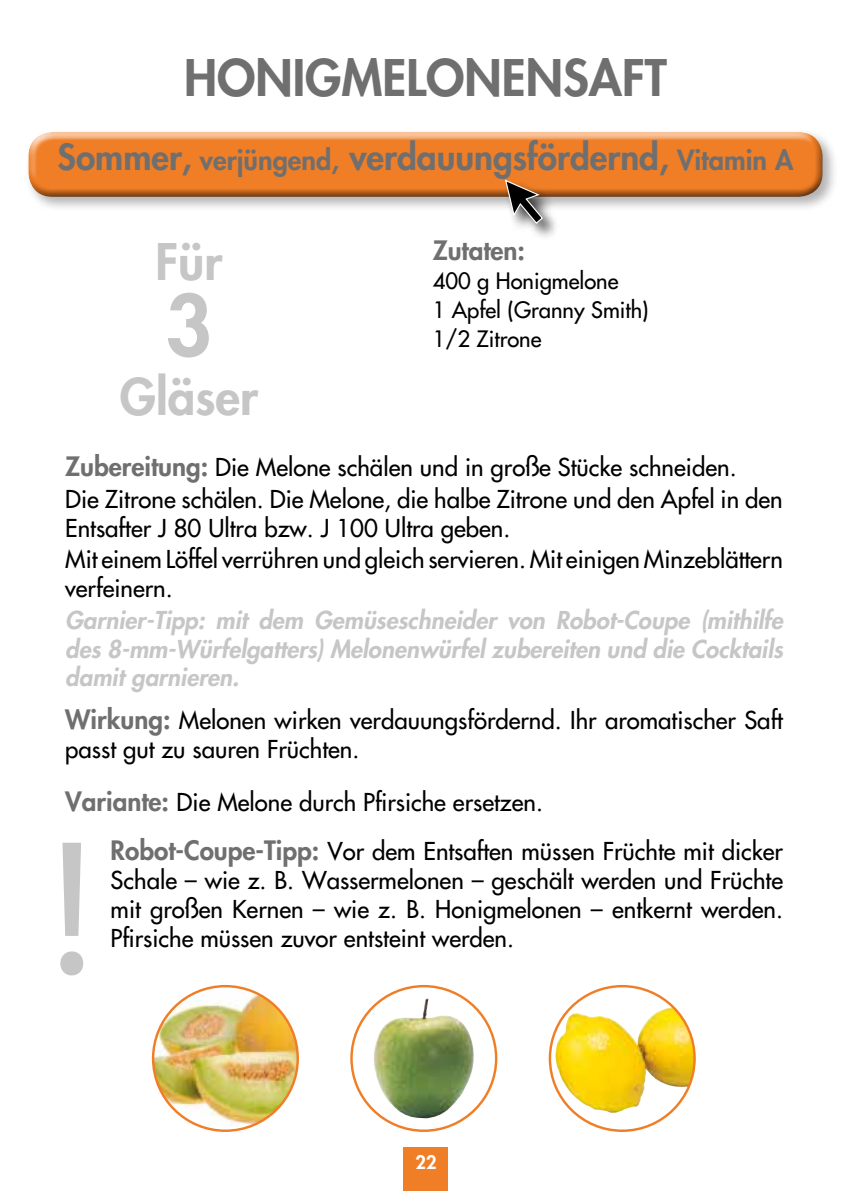
<style>
.page{position:relative;width:851px;height:1191px;background:#fff}
.page>*{position:absolute;margin:0;border:0;box-sizing:border-box;transform-origin:0 0}
.t1{font:193.6px "Myriad Pro";color:#c6c6c6}
.t2{font:800 81.8px "Futura";color:#c6c6c6}
.t3{font:800 49px "Futura";color:#706f6f}
.t4{font:800 49px "Futura";color:#c6c6c6}
.t5{font:800 35px "Futura";color:#706f6f}
.t6{font:800 26px "Futura";color:#706f6f}
.t7{font:24px/28.8px "Futura";color:#000}
.t8{font:italic 800 24px/28.8px "Futura";color:#c6c6c6;text-align:justify}
.t9{font:22px/29.2px "Futura";color:#000}
.t10{font:800 18.2px "Futura";color:#fff}
.s1{font-size:27px}
.s2{font-weight:800;font-size:26px;color:#706f6f}
</style>
<div class="page">
<div style="left:403px;top:1146px;width:45px;height:45px;background:#f07e26"></div>
<img style="left:153px;top:986px;width:145px;height:140px">
<img style="left:372px;top:998px;width:102px;height:120px">
<img style="left:555px;top:1007px;width:139px;height:106px">
<div style="left:25px;top:128px;width:812px;height:84px;background:#000;opacity:.3"></div>
<div style="left:26px;top:131px;width:796px;height:49px;background:#f8c39b"></div>
<div style="left:26px;top:134px;width:796px;height:67px;background:#000;opacity:.7"></div>
<div style="left:503px;top:178px;width:57px;height:63px;background:#000;opacity:.75"></div>
<svg style="left:504px;top:179px;width:40px;height:46px;background:#927b69"></svg>
<h3 class="t3" style="left:184px;top:45px;width:484px">Honigmelonensaft</h3>
<h3 class="t5" style="left:58px;top:133px;width:737px">Sommer, <span class="s1">verjüngend,</span> verdauungsfördernd, <span class="s1">Vitamin A</span></h3>
<h3 class="t4" style="left:155px;top:229px;width:68px">Für</h3>
<h2 class="t2" style="left:165px;top:271px;width:49px">3</h2>
<h3 class="t4" style="left:120px;top:364px;width:140px">Gläser</h3>
<p class="t6" style="left:432px;top:233px;width:94px">Zutaten:</p>
<p class="t9" style="left:432px;top:266px;width:217px">400 g Honigmelone<br>1 Apfel (Granny Smith)<br>1/2 Zitrone</p>
<p class="t7" style="left:65px;top:451px;width:719px;line-height:31.6px"><span class="s2">Zubereitung:</span> Die Melone schälen und in große Stücke schneiden.<br>Die Zitrone schälen. Die Melone, die halbe Zitrone und den Apfel in den</p>
<p class="t7" style="left:65px;top:512px;width:719px;line-height:31.6px">Entsafter J 80 Ultra bzw. J 100 Ultra geben.<br>Mit einem Löffel verrühren und gleich servieren. Mit einigen Minzeblättern</p>
<p class="t7" style="left:65px;top:573px;width:109px">verfeinern.</p>
<p class="t8" style="left:65px;top:605px;width:719px">Garnier-Tipp: mit dem Gemüseschneider von Robot-Coupe (mithilfe des 8-mm-Würfelgatters) Melonenwürfel zubereiten und die Cocktails damit garnieren.</p>
<p class="t7" style="left:65px;top:705px;width:719px"><span class="s2">Wirkung:</span> Melonen wirken verdauungsfördernd. Ihr aromatischer Saft passt gut zu sauren Früchten.</p>
<p class="t7" style="left:111px;top:777px;width:673px;line-height:49.2px;text-indent:-45px"><span class="s2">Variante:</span> Die Melone durch Pfirsiche ersetzen.<br><span class="s2">Robot-Coupe-Tipp:</span> Vor dem Entsaften müssen Früchte mit dicker</p>
<p class="t7" style="left:111px;top:865px;width:673px;text-align:justify">Schale – wie z. B. Wassermelonen – geschält werden und Früchte mit großen Kernen – wie z. B. Honigmelonen – entkernt werden.<br>Pfirsiche müssen zuvor entsteint werden.</p>
<h1 class="t1" style="left:49px;top:789px;width:46px">!</h1>
<p class="t10" style="left:415px;top:1150px;width:23px">22</p>
</div>
